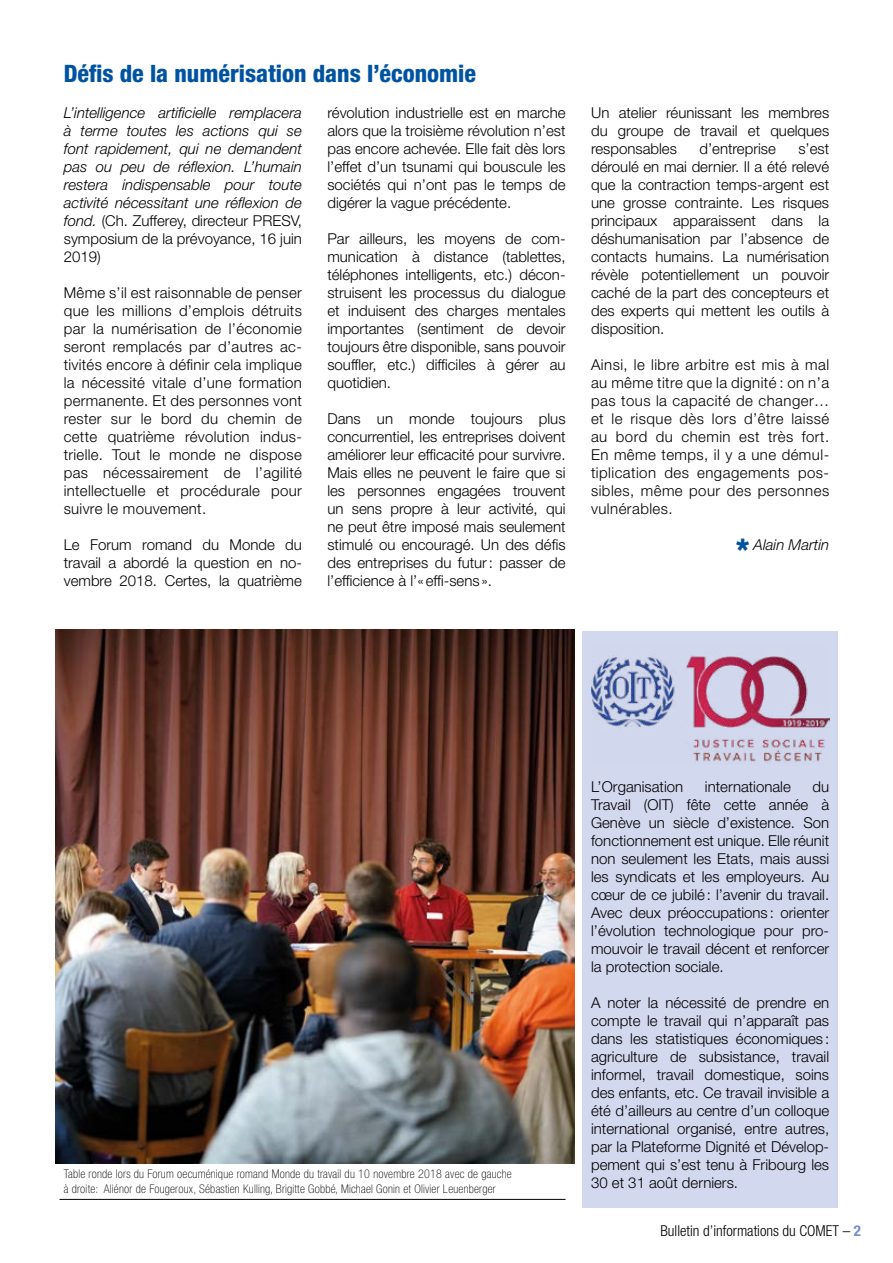
<style>
.page{position:relative;width:893px;height:1263px;background:#fff}
.page>*{position:absolute;margin:0;border:0;box-sizing:border-box;transform-origin:0 0}
.t1{font:800 condensed 24px "Helvetica Neue LT Std";color:#0053a1}
.t2{font:300 15px/18px "Helvetica Neue LT Std";color:#000;text-align:justify}
.t3{font:italic 300 15px/18px "Helvetica Neue LT Std";color:#000;text-align:justify}
.t4{font:300 condensed 15px "Helvetica Neue LT Std";color:#000}
.t5{font:100 condensed 12px/14.4px "Helvetica Neue LT Std";letter-spacing:.02em;color:#000}
.s1{font-style:normal}
.s2{font-weight:900;font-style:normal;font-size:30px;color:#0053a1}
.s3{font-weight:700;color:#738ec7}
</style>
<div class="page">
<div style="left:583px;top:631px;width:255px;height:577px;background:#d2d8ee"></div>
<img style="left:591px;top:653px;width:238px;height:110px">
<img style="left:55px;top:629px;width:519px;height:534px">
<hr style="left:60px;top:1199px;width:506px;height:1px;background:#000">
<h1 class="t1" style="left:64px;top:58px;width:414px">Défis de la numérisation dans l’économie</h1>
<p class="t3" style="left:64px;top:103px;width:240px">L’intelligence artificielle remplacera à terme toutes les actions qui se font rapidement, qui ne demandent pas ou peu de réflexion. L’humain restera indispensable pour toute activité nécessitant une réflexion de fond. <span class="s1">(Ch. Zufferey, directeur PRESV, symposium de la prévoyance, 16 juin 2019)</span></p>
<p class="t2" style="left:64px;top:283px;width:240px">Même s’il est raisonnable de penser que les millions d’emplois détruits par la numérisation de l’économie seront remplacés par d’autres ac&shy;tivités encore à définir cela implique la nécessité vitale d’une formation permanente. Et des personnes vont rester sur le bord du chemin de cette quatrième révolution indus&shy;trielle. Tout le monde ne dispose pas nécessairement de l’agilité intellectuelle et procédurale pour suivre le mouvement.</p>
<p class="t2" style="left:64px;top:535px;width:240px">Le Forum romand du Monde du travail a abordé la question en no&shy;vembre 2018. Certes, la quatrième</p>
<p class="t2" style="left:327px;top:103px;width:240px">révolution industrielle est en marche alors que la troisième révolution n’est pas encore achevée. Elle fait dès lors l’effet d’un tsunami qui bouscule les sociétés qui n’ont pas le temps de digérer la vague précédente.</p>
<p class="t2" style="left:327px;top:229px;width:240px">Par ailleurs, les moyens de com&shy;munication à distance (tablettes, téléphones intelligents, etc.) décon&shy;struisent les processus du dialogue et induisent des charges mentales importantes (sentiment de devoir toujours être disponible, sans pouvoir souffler, etc.) difficiles à gérer au quotidien.</p>
<p class="t2" style="left:327px;top:409px;width:240px">Dans un monde toujours plus concurrentiel, les entreprises doivent améliorer leur efficacité pour survivre.<br>Mais elles ne peuvent le faire que si les personnes engagées trouvent un sens propre à leur activité, qui ne peut être imposé mais seulement stimulé ou encouragé. Un des défis des entreprises du futur: passer de l’efficience à l’«effi-sens ».</p>
<p class="t2" style="left:591px;top:103px;width:240px">Un atelier réunissant les membres du groupe de travail et quelques responsables</p>
<p class="t2" style="left:591px;top:139px;width:240px;text-indent:207px">s’est déroulé en mai dernier. Il a été relevé que la contraction temps-argent est une grosse contrainte. Les risques principaux apparaissent dans la déshumanisation par l’absence de contacts humains. La numérisation révèle potentiellement un pouvoir caché de la part des concepteurs et des experts qui mettent les outils à disposition.</p>
<p class="t2" style="left:591px;top:355px;width:240px">Ainsi, le libre arbitre est mis à mal au même titre que la dignité : on n’a pas tous la capacité de changer… et le risque dès lors d’être laissé au bord du chemin est très fort.<br>En même temps, il y a une démul&shy;tiplication des engagements pos&shy;sibles, même pour des personnes vulnérables.</p>
<p class="t3" style="left:736px;top:535px;width:95px"><span class="s2">*</span> Alain Martin</p>
<p class="t2" style="left:699px;top:139px;width:78px">d’entreprise</p>
<p class="t5" style="left:64px;top:1167px;width:449px">Table ronde lors du Forum oecuménique romand Monde du travail du 10 novembre 2018 avec de gauche à droite: Aliénor de Fougeroux, Sébastien Kulling, Brigitte Gobbé, Michael Gonin et Olivier Leuenberger</p>
<p class="t2" style="left:591px;top:777px;width:94px">L’Organisation</p>
<p class="t2" style="left:705px;top:777px;width:87px">internationale</p>
<p class="t2" style="left:591px;top:777px;width:240px;text-indent:221px">du Travail (OIT) fête cette année à Genève un siècle d’existence. Son fonctionnement est unique. Elle réunit non seulement les Etats, mais aussi les syndicats et les employeurs. Au cœur de ce jubilé: l’avenir du travail.<br>Avec deux préoccupations : orienter l’évolution technologique pour pro&shy;mouvoir le travail décent et renforcer la protection sociale.</p>
<p class="t2" style="left:591px;top:993px;width:240px">A noter la nécessité de prendre en compte le travail qui n’apparaît pas dans les statistiques économiques : agriculture de subsistance, travail informel, travail domestique, soins des enfants, etc. Ce travail invisible a été d’ailleurs au centre d’un colloque international organisé, entre autres, par la Plateforme Dignité et Dévelop&shy;pement qui s’est tenu à Fribourg les 30 et 31 août derniers.</p>
<p class="t4" style="left:660px;top:1222px;width:202px">Bulletin d’informations du COMET – <span class="s3">2</span></p>
</div>
